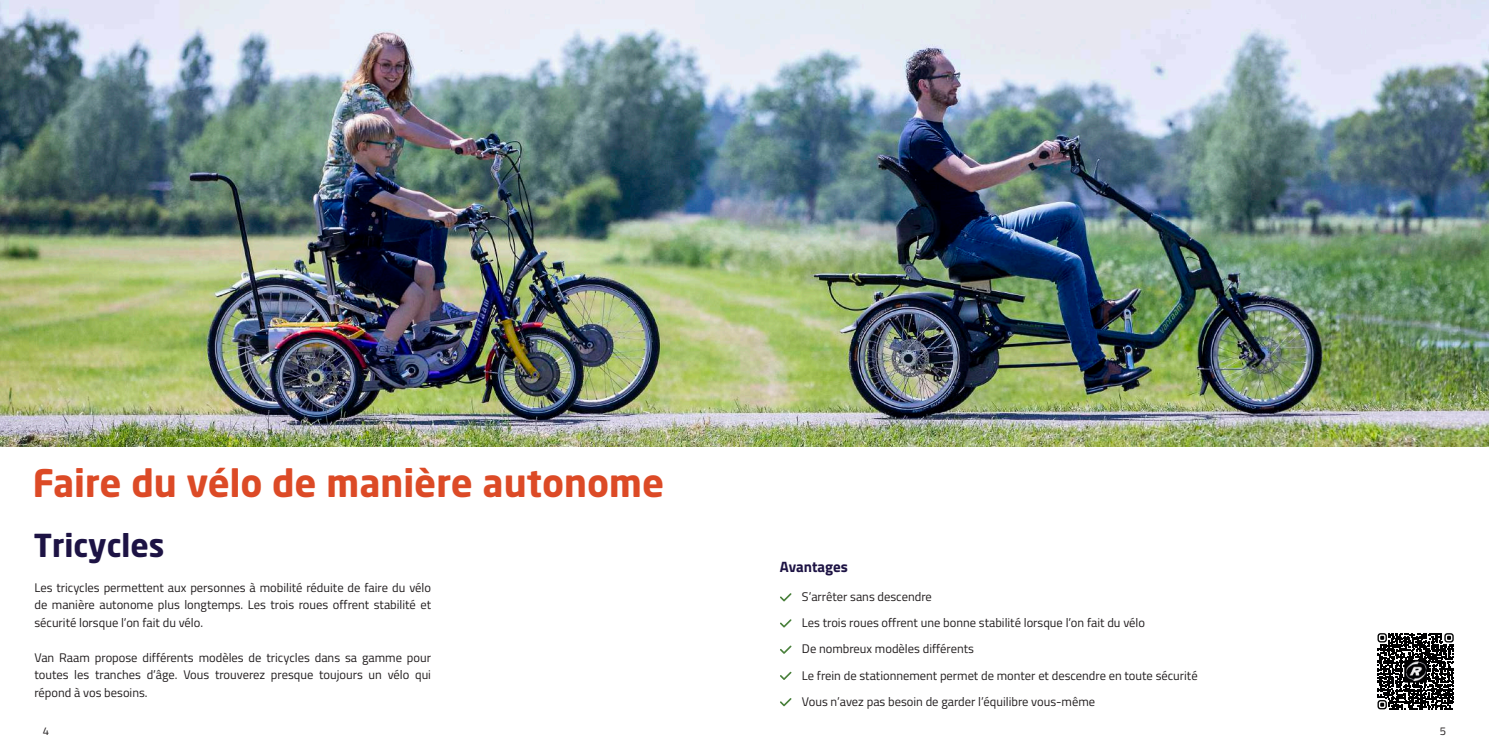
<style>
.page{position:relative;width:1489px;height:745px;background:#fff}
.page>*{position:absolute;margin:0;border:0;box-sizing:border-box;transform-origin:0 0}
.t1{font:700 37.5px "Neo Sans W1 G";color:#dc4a26}
.t2{font:700 31.25px "Neo Sans VR";color:#1d1344}
.t3{font:700 15px "Titillium Web";color:#1d1344}
.t4{font:12.5px/17.5px "Titillium Web";color:#231f20;text-align:justify}
.t5{font:11.25px "Titillium Web";color:#231f20}
</style>
<div class="page">
<img style="left:0;top:0;width:1488px;height:446px">
<svg style="left:780px;top:593px;width:11px;height:8px"></svg>
<svg style="left:780px;top:619px;width:11px;height:8px"></svg>
<svg style="left:780px;top:645px;width:11px;height:8px"></svg>
<svg style="left:780px;top:671px;width:11px;height:8px"></svg>
<svg style="left:780px;top:698px;width:11px;height:7px"></svg>
<div style="left:1374px;top:630px;width:82px;height:81px;background:linear-gradient(to bottom,#fff,#fff)"></div>
<svg style="left:1377px;top:632px;width:76px;height:77px"></svg>
<h1 class="t1" style="left:33px;top:458px;width:633px">Faire du vélo de manière autonome</h1>
<h2 class="t2" style="left:34px;top:531px;width:132px">Tricycles</h2>
<p class="t4" style="left:34px;top:577px;width:398px">Les tricycles permettent aux personnes à mobilité réduite de faire du vélo de manière autonome plus longtemps. Les trois roues offrent stabilité et sécurité lorsque l’on fait du vélo.</p>
<p class="t4" style="left:34px;top:647px;width:398px">Van Raam propose différents modèles de tricycles dans sa gamme pour toutes les tranches d’âge. Vous trouverez presque toujours un vélo qui répond à vos besoins.</p>
<p class="t5" style="left:43px;top:722px;width:8px">4</p>
<p class="t3" style="left:780px;top:554px;width:70px">Avantages</p>
<p class="t4" style="left:801px;top:582px;width:397px;line-height:26.2px;text-align:left">S’arrêter sans descendre<br>Les trois roues offrent une bonne stabilité lorsque l’on fait du vélo<br>De nombreux modèles différents<br>Le frein de stationnement permet de monter et descendre en toute sécurité Vous n’avez pas besoin de garder l’équilibre vous-même</p>
<p class="t5" style="left:1439px;top:722px;width:8px">5</p>
</div>
